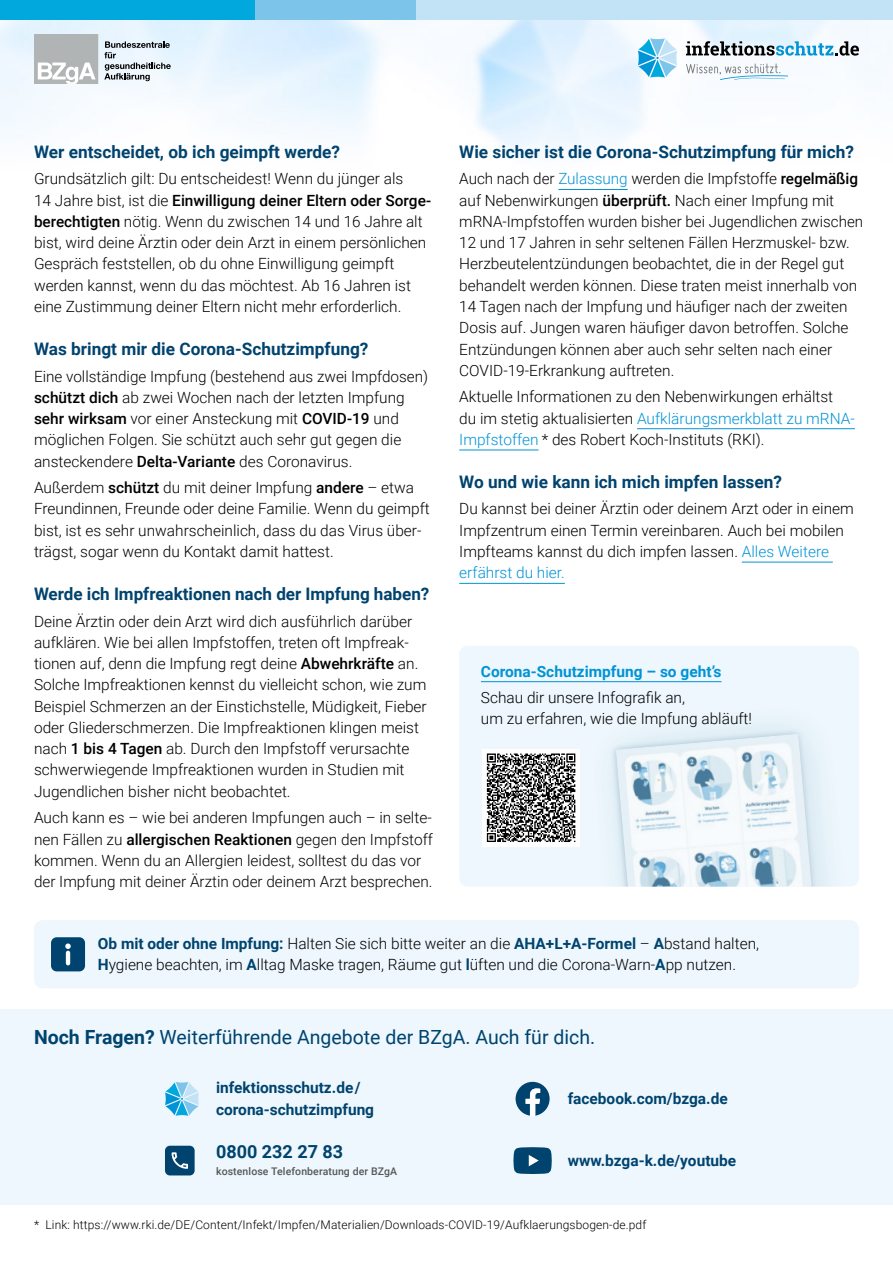
<style>
.page{position:relative;width:893px;height:1263px;background:#fff}
.page>*{position:absolute;margin:0;border:0;box-sizing:border-box;transform-origin:0 0}
.h2-kasten{font:19.5px "Roboto";color:#00436e}
.t1{font:700 18px "Roboto";color:#00436e}
.t2{font:700 17.25px "Roboto";color:#00436e}
.t3{font:300 15.45px/21.3px "Roboto";color:#000}
.t4{font:700 15.45px/21.3px "Roboto";color:#00436e}
.t5{font:700 15.45px "Roboto";color:#0093d5}
.t6{font:300 12px "Roboto";letter-spacing:.01em;color:#000}
.p-BU{font:500 10.5px "Roboto";letter-spacing:.01em;color:#555756}
.s1{font-weight:500}
.s2{color:#0093d5}
.s3{font-weight:700;color:#00436e}
.s4{font-weight:700}
</style>
<div class="page">
<img style="left:0;top:19px;width:893px;height:134px">
<div style="left:0;top:0;width:255px;height:19px;background:#00a8de"></div>
<div style="left:255px;top:0;width:162px;height:19px;background:#7cc4e9"></div>
<div style="left:417px;top:0;width:476px;height:19px;background:#c2e2f5"></div>
<div style="left:34px;top:34px;width:64px;height:50px;background:#b1b4b4"></div>
<svg style="left:104px;top:41px;width:67px;height:40px;background:#bbc3ca"></svg>
<svg style="left:38px;top:63px;width:58px;height:21px"></svg>
<svg style="left:686px;top:41px;width:173px;height:15px"></svg>
<svg style="left:686px;top:63px;width:102px;height:17px"></svg>
<svg style="left:638px;top:38px;width:39px;height:40px"></svg>
<div style="left:0;top:1009px;width:893px;height:196px;background:#edf7fd"></div>
<div style="left:34px;top:920px;width:825px;height:68px;background:#edf7fd;border-radius:9px"></div>
<div style="left:459px;top:646px;width:400px;height:241px;background:#edf7fd;border-radius:9px"></div>
<svg style="left:612px;top:728px;width:212px;height:158px"></svg>
<img style="left:616px;top:734px;width:200px;height:153px">
<hr style="left:558px;top:189px;width:70px;height:1px;background:#0093d5">
<hr style="left:637px;top:428px;width:218px;height:1px;background:#0093d5">
<hr style="left:459px;top:450px;width:79px;height:1px;background:#0093d5">
<hr style="left:742px;top:562px;width:91px;height:1px;background:#0093d5">
<hr style="left:459px;top:583px;width:106px;height:1px;background:#0093d5">
<div style="left:51px;top:937px;width:34px;height:34px;background:#00436e;border-radius:6px"></div>
<hr style="left:66px;top:953px;width:4px;height:10px;background:#fff">
<svg style="left:65px;top:943px;width:6px;height:6px"></svg>
<svg style="left:165px;top:1082px;width:34px;height:34px"></svg>
<hr style="left:481px;top:681px;width:240px;height:1px;background:#0093d5">
<svg style="left:513px;top:1147px;width:39px;height:27px"></svg>
<svg style="left:516px;top:1082px;width:34px;height:34px"></svg>
<div style="left:165px;top:1146px;width:30px;height:29px;background:#00436e;border-radius:5px"></div>
<svg style="left:172px;top:1152px;width:16px;height:17px"></svg>
<div style="left:482px;top:749px;width:98px;height:98px;background:#fff"></div>
<svg style="left:487px;top:753px;width:88px;height:89px"></svg>
<h1 class="t2" style="left:34px;top:140px;width:308px">Wer entscheidet, ob ich geimpft werde?</h1>
<p class="t3" style="left:34px;top:168px;width:399px">Grundsätzlich gilt: Du entscheidest! Wenn du jünger als<br>14 Jahre bist, ist die <span class="s1">Einwilligung deiner Eltern oder Sorge&shy;berechtigten</span> nötig. Wenn du zwischen 14 und 16 Jahre alt bist, wird deine Ärztin oder dein Arzt in einem persönlichen Gespräch feststellen, ob du ohne Einwilligung geimpft werden kannst, wenn du das möchtest. Ab 16 Jahren ist eine Zustimmung deiner Eltern nicht mehr erforderlich.</p>
<h1 class="t2" style="left:34px;top:337px;width:336px">Was bringt mir die Corona-Schutzimpfung?</h1>
<p class="t3" style="left:34px;top:365px;width:396px">Eine vollständige Impfung (bestehend aus zwei Impfdosen) <span class="s1">schützt dich</span> ab zwei Wochen nach der letzten Impfung <span class="s1">sehr wirksam</span> vor einer Ansteckung mit <span class="s1">COVID-19</span> und möglichen Folgen. Sie schützt auch sehr gut gegen die ansteckendere <span class="s1">Delta-Variante</span> des Coronavirus.</p>
<p class="t3" style="left:34px;top:476px;width:397px">Außerdem <span class="s1">schützt</span> du mit deiner Impfung <span class="s1">andere</span> – etwa Freundinnen, Freunde oder deine Familie. Wenn du geimpft bist, ist es sehr unwahrscheinlich, dass du das Virus über&shy;trägst, sogar wenn du Kontakt damit hattest.</p>
<h1 class="t2" style="left:34px;top:582px;width:397px">Werde ich Impfreaktionen nach der Impfung haben?</h1>
<p class="t3" style="left:34px;top:610px;width:394px">Deine Ärztin oder dein Arzt wird dich ausführlich darüber aufklären. Wie bei allen Impfstoffen, treten oft Impfreak&shy;tionen auf, denn die Impfung regt deine <span class="s1">Abwehrkräfte</span> an.<br>Solche Impfreaktionen kennst du vielleicht schon, wie zum Beispiel Schmerzen an der Einstichstelle, Müdigkeit, Fieber oder Gliederschmerzen. Die Impfreaktionen klingen meist nach <span class="s1">1 bis 4 Tagen</span> ab. Durch den Impfstoff verursachte schwerwiegende Impfreaktionen wurden in Studien mit Jugendlichen bisher nicht beobachtet.</p>
<p class="t3" style="left:34px;top:806px;width:400px">Auch kann es – wie bei anderen Impfungen auch – in selte&shy;nen Fällen zu <span class="s1">allergischen Reaktionen</span> gegen den Impfstoff kommen. Wenn du an Allergien leidest, solltest du das vor der Impfung mit deiner Ärztin oder deinem Arzt besprechen.</p>
<h1 class="t2" style="left:459px;top:140px;width:396px">Wie sicher ist die Corona-Schutzimpfung für mich?</h1>
<p class="t3" style="left:459px;top:168px;width:405px">Auch nach der <span class="s2">Zulassung</span> werden die Impfstoffe <span class="s1">regelmäßig </span>auf Nebenwirkungen <span class="s1">überprüft.</span> Nach einer Impfung mit mRNA-Impfstoffen wurden bisher bei Jugendlichen zwischen 12 und 17 Jahren in sehr seltenen Fällen Herzmuskel- bzw.<br>Herzbeutelentzündungen beobachtet, die in der Regel gut behandelt werden können. Diese traten meist innerhalb von 14 Tagen nach der Impfung und häufiger nach der zweiten Dosis auf. Jungen waren häufiger davon betroffen. Solche Entzündungen können aber auch sehr selten nach einer COVID-19-Erkrankung auftreten.</p>
<p class="t3" style="left:459px;top:386px;width:397px">Aktuelle Informationen zu den Nebenwirkungen erhältst<br>du im stetig aktualisierten <span class="s2">Aufklärungsmerkblatt zu mRNA-<br>Impfstoffen</span> * des Robert Koch-Instituts (RKI).</p>
<h1 class="t2" style="left:459px;top:470px;width:324px">Wo und wie kann ich mich impfen lassen?</h1>
<p class="t3" style="left:459px;top:498px;width:396px">Du kannst bei deiner Ärztin oder deinem Arzt oder in einem Impfzentrum einen Termin vereinbaren. Auch bei mobilen Impfteams kannst du dich impfen lassen. <span class="s2">Alles Weitere erfährst du hier.</span></p>
<p class="t5" style="left:481px;top:660px;width:242px">Corona-Schutzimpfung – so geht’s</p>
<p class="t3" style="left:481px;top:686px;width:273px">Schau dir unsere Infografik an,<br>um zu erfahren, wie die Impfung abläuft!</p>
<p class="t3" style="left:98px;top:932px;width:663px"><span class="s3">Ob mit oder ohne Impfung:</span> Halten Sie sich bitte weiter an die <span class="s3">AHA+L+A-Formel</span> – <span class="s3">A</span>bstand halten,<br><span class="s3">H</span>ygiene beachten, im <span class="s3">A</span>lltag Maske tragen, Räume gut <span class="s3">l</span>üften und die Corona-Warn-<span class="s3">A</span>pp nutzen.</p>
<h2 class="h2-kasten" style="left:34px;top:1023px;width:563px"><span class="s4">Noch Fragen?</span> Weiterführende Angebote der BZgA. Auch für dich.</h2>
<p class="t4" style="left:216px;top:1077px;width:160px">infektionsschutz.de / corona-schutzimpfung</p>
<p class="t4" style="left:568px;top:1087px;width:162px">facebook.com/bzga.de</p>
<p class="t4" style="left:568px;top:1149px;width:170px">www.bzga-k.de/youtube</p>
<p class="t1" style="left:216px;top:1139px;width:129px">0800 232 27 83</p>
<p class="p-BU" style="left:216px;top:1164px;width:182px">kostenlose Telefonberatung der BZgA</p>
<p class="t6" style="left:34px;top:1216px;width:614px">* Link: https://www.rki.de/DE/Content/Infekt/Impfen/Materialien/Downloads-COVID-19/Aufklaerungsbogen-de.pdf</p>
</div>
